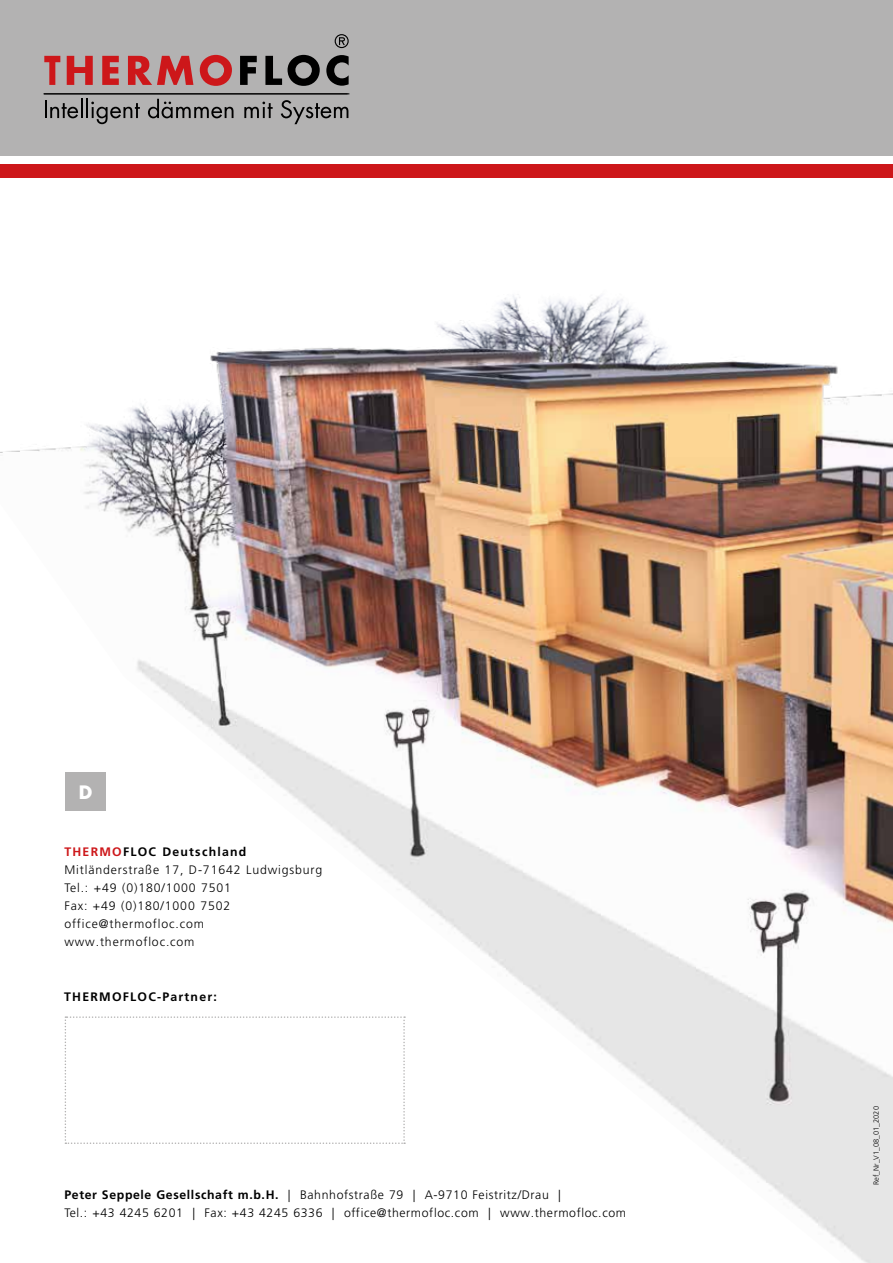
<style>
.page{position:relative;width:893px;height:1263px;background:#fff}
.page>*{position:absolute;margin:0;border:0;box-sizing:border-box;transform-origin:0 0}
.t1{font:700 18px "Futura Std";color:#fff}
.t2{font:300 12.3px/18px "Frutiger LT Pro";letter-spacing:.05em;color:#000}
.t3{font:300 12.3px/18px "Frutiger LT Pro";letter-spacing:.07em;color:#000}
.t4{font:700 12.3px "Frutiger LT Pro";letter-spacing:.1em;color:#000}
.t5{font:300 7.5px "Frutiger LT Std";color:#000}
.s1{font-weight:700;color:#cd171a}
.s2{font-weight:700}
</style>
<div class="page">
<img style="left:0;top:295px;width:893px;height:968px">
<div style="left:0;top:0;width:893px;height:158px;background:#b3b2b2"></div>
<div style="left:0;top:156px;width:893px;height:22px;background:#fff"></div>
<div style="left:0;top:165px;width:893px;height:13px;background:#cd171a"></div>
<svg style="left:45px;top:99px;width:95px;height:25px"></svg>
<svg style="left:148px;top:99px;width:85px;height:19px"></svg>
<svg style="left:244px;top:102px;width:29px;height:16px"></svg>
<svg style="left:281px;top:100px;width:67px;height:24px"></svg>
<svg style="left:335px;top:34px;width:14px;height:14px"></svg>
<svg style="left:240px;top:56px;width:17px;height:29px"></svg>
<svg style="left:265px;top:56px;width:17px;height:29px"></svg>
<svg style="left:288px;top:55px;width:32px;height:31px"></svg>
<svg style="left:326px;top:55px;width:23px;height:31px"></svg>
<hr style="left:44px;top:94px;width:303px;height:1px;background:#000">
<svg style="left:200px;top:55px;width:32px;height:31px"></svg>
<svg style="left:44px;top:56px;width:16px;height:29px"></svg>
<svg style="left:67px;top:56px;width:26px;height:29px"></svg>
<svg style="left:102px;top:56px;width:17px;height:29px"></svg>
<svg style="left:128px;top:56px;width:65px;height:29px"></svg>
<hr style="left:44px;top:93px;width:305px;height:1px;background:#000">
<h1 class="t1" style="left:79px;top:780px;width:15px">D</h1>
<p class="t3" style="left:64px;top:843px;width:259px"><span class="s1">THERMO</span><span class="s2">FLOC Deutschland<br></span>Mitländerstraße 17, D-71642 Ludwigsburg<br>Tel.: +49 (0)180/1000 7501<br>Fax: +49 (0)180/1000 7502 office@thermofloc.com www.thermofloc.com</p>
<p class="t4" style="left:64px;top:990px;width:154px">THERMOFLOC-Partner:</p>
<p class="t2" style="left:64px;top:1185px;width:563px"><span class="s2">Peter Seppele Gesellschaft m.b.H.</span> | Bahnhofstraße 79 | A-9710 Feistritz/Drau |<br>Tel.: +43 4245 6201 | Fax: +43 4245 6336 | office@thermofloc.com | www.thermofloc.com</p>
<p class="t5" style="left:872px;top:1185px;width:80px;rotate:-90deg">Ref_Nr_V1_08_01_2020</p>
</div>
